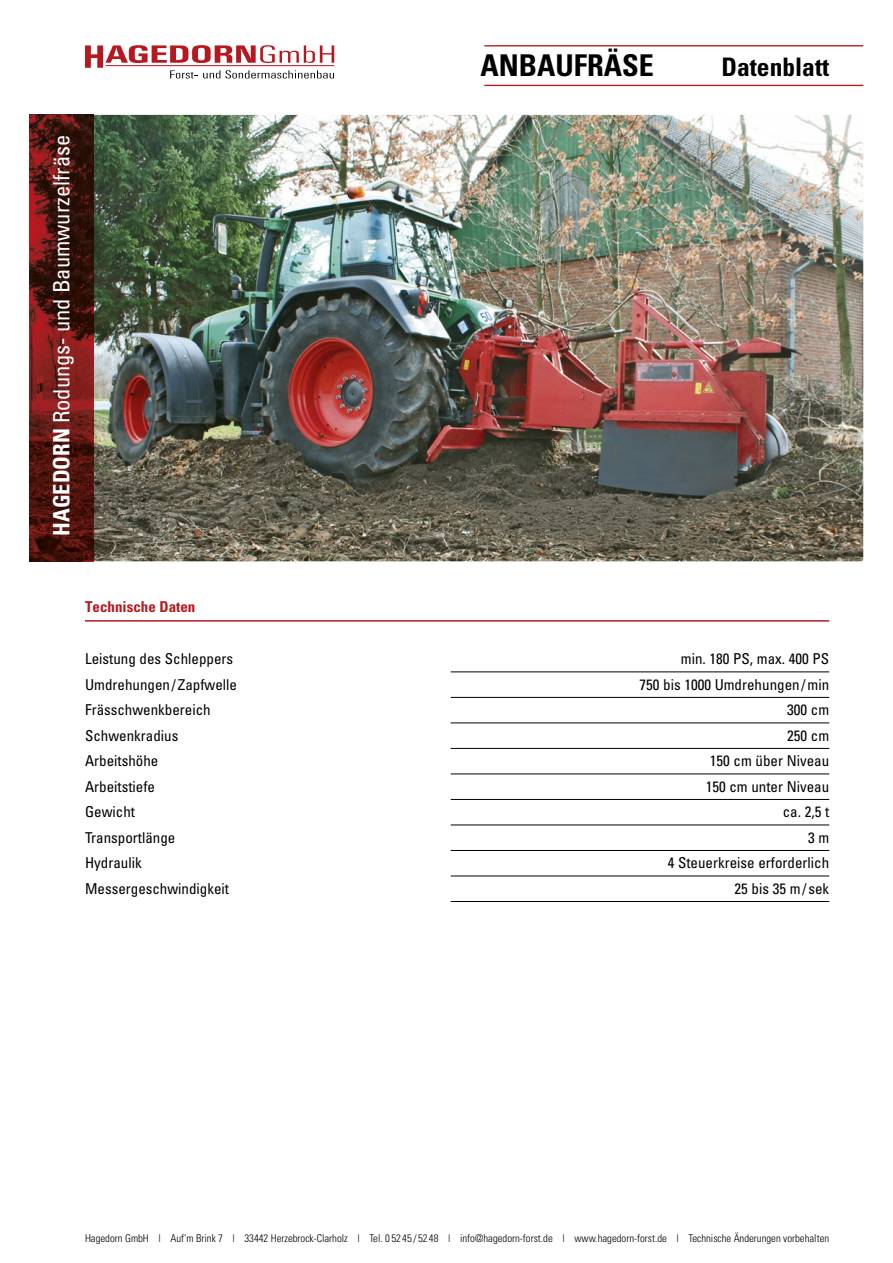
<style>
.page{position:relative;width:893px;height:1263px;background:#fff}
.page>*{position:absolute;margin:0;border:0;box-sizing:border-box;transform-origin:0 0}
.t1{font:700 condensed 30px "Univers";color:#000}
.t2{font:700 condensed 25.5px "Univers";color:#000}
.t3{font:condensed 22.5px "Univers";color:#fff}
.t4{font:condensed 15px "Univers";color:#000}
.t5{font:700 condensed 15px "Univers";color:#b6181f}
.t6{font:300 condensed 10.8px "Univers";color:#000}
.s1{font-weight:700}
</style>
<div class="page">
<img style="left:94px;top:115px;width:769px;height:446px">
<hr style="left:85px;top:620px;width:744px;height:2px;background:#b6181f">
<hr style="left:451px;top:672px;width:378px;height:1px;background:#000">
<hr style="left:451px;top:697px;width:378px;height:1px;background:#000">
<hr style="left:451px;top:723px;width:378px;height:1px;background:#000">
<hr style="left:451px;top:748px;width:378px;height:1px;background:#000">
<hr style="left:451px;top:774px;width:378px;height:1px;background:#000">
<hr style="left:451px;top:799px;width:378px;height:1px;background:#000">
<hr style="left:451px;top:825px;width:378px;height:1px;background:#000">
<hr style="left:451px;top:850px;width:378px;height:1px;background:#000">
<hr style="left:451px;top:876px;width:378px;height:1px;background:#000">
<hr style="left:451px;top:901px;width:378px;height:1px;background:#000">
<img style="left:30px;top:115px;width:64px;height:446px">
<hr style="left:484px;top:45px;width:379px;height:1px;background:#b6181f">
<hr style="left:484px;top:85px;width:379px;height:1px;background:#b6181f">
<svg style="left:85px;top:45px;width:249px;height:33px"></svg>
<h3 class="t3" style="left:53px;top:536px;width:403px;rotate:-90deg"><span class="s1">HAGEDORN</span> Rodungs- und Baumwurzelfräse</h3>
<h1 class="t1" style="left:480px;top:55px;width:175px">ANBAUFRÄSE</h1>
<h2 class="t2" style="left:721px;top:58px;width:109px">Datenblatt</h2>
<p class="t5" style="left:85px;top:602px;width:112px">Technische Daten</p>
<p class="t4" style="left:85px;top:653px;width:150px">Leistung des Schleppers</p>
<p class="t4" style="left:681px;top:653px;width:150px">min. 180 PS, max. 400 PS</p>
<p class="t4" style="left:85px;top:679px;width:154px">Umdrehungen / Zapfwelle</p>
<p class="t4" style="left:639px;top:679px;width:191px">750 bis 1000 Umdrehungen / min</p>
<p class="t4" style="left:85px;top:704px;width:127px">Frässchwenkbereich</p>
<p class="t4" style="left:787px;top:704px;width:43px">300 cm</p>
<p class="t4" style="left:85px;top:730px;width:95px">Schwenkradius</p>
<p class="t4" style="left:787px;top:730px;width:43px">250 cm</p>
<p class="t4" style="left:85px;top:755px;width:75px">Arbeitshöhe</p>
<p class="t4" style="left:710px;top:755px;width:121px">150 cm über Niveau</p>
<p class="t4" style="left:85px;top:781px;width:71px">Arbeitstiefe</p>
<p class="t4" style="left:706px;top:781px;width:125px">150 cm unter Niveau</p>
<p class="t4" style="left:85px;top:806px;width:51px">Gewicht</p>
<p class="t4" style="left:783px;top:806px;width:48px">ca. 2,5 t</p>
<p class="t4" style="left:85px;top:832px;width:92px">Transportlänge</p>
<p class="t4" style="left:808px;top:832px;width:23px">3 m</p>
<p class="t4" style="left:85px;top:857px;width:58px">Hydraulik</p>
<p class="t4" style="left:668px;top:857px;width:163px">4 Steuerkreise erforderlich</p>
<p class="t4" style="left:85px;top:883px;width:146px">Messergeschwindigkeit</p>
<p class="t4" style="left:734px;top:883px;width:96px">25 bis 35 m / sek</p>
<p class="t6" style="left:85px;top:1234px;width:746px">Hagedorn GmbH | Auf’m Brink 7 | 33442 Herzebrock-Clarholz | Tel. 0 52 45 / 52 48 | info@hagedorn-forst.de | www.hagedorn-forst.de | Technische Änderungen vorbehalten</p>
</div>
